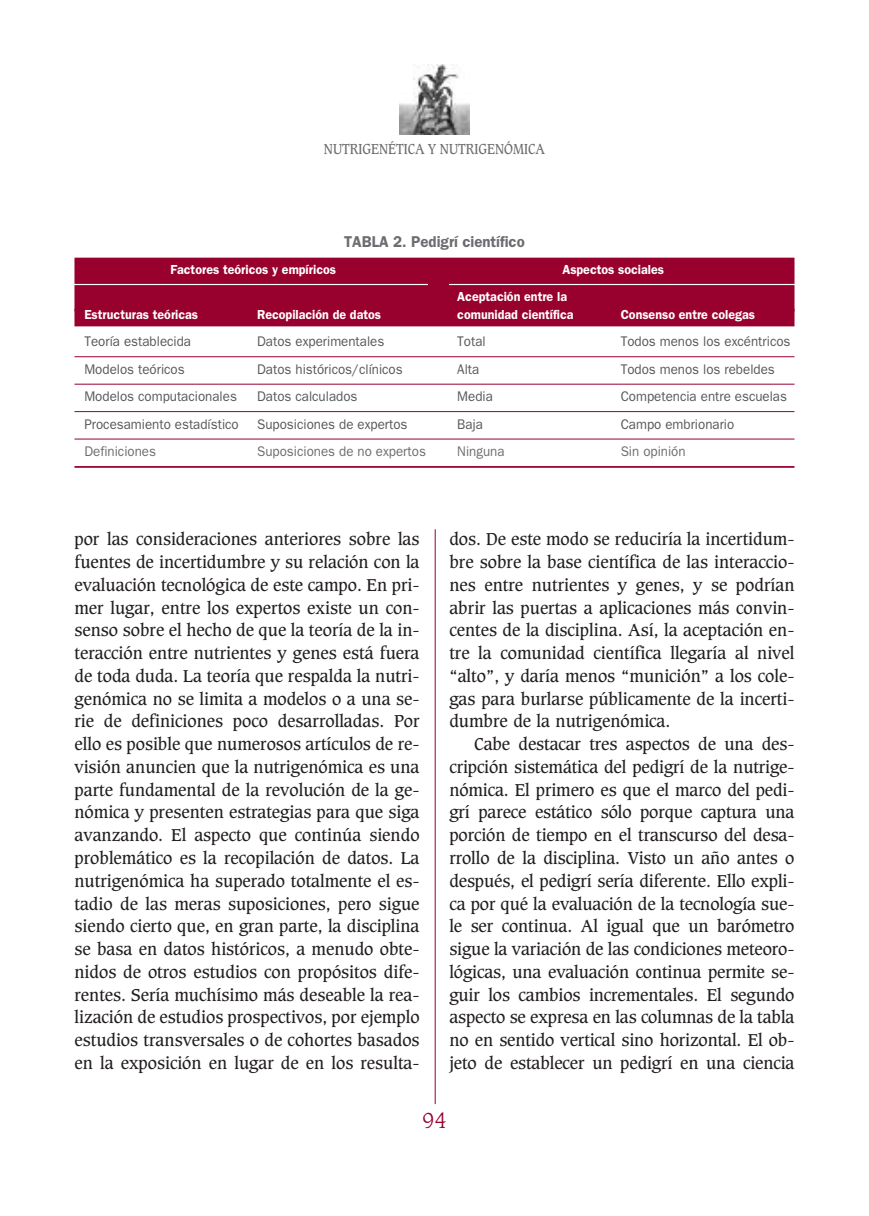
<style>
.page{position:relative;width:869px;height:1216px;background:#fff}
.page>*{position:absolute;margin:0;border:0;box-sizing:border-box;transform-origin:0 0}
.t1{font:300 21px "Caxton";color:#98012d}
.t2{font:16.62px/22.8px "Caxton";color:#231f20;text-align:justify}
.t3{font:600 15.75px "Franklin Gothic";color:#6c6d70;scale:.95 1}
.t4{font:14px "Franklin Gothic";color:#57585a;scale:.95 1}
.t5{font:14px "Franklin Gothic";color:#6c6d70;scale:.95 1}
.t6{font:14px "Caxton";color:#6c6d70;scale:.9 1}
.t7{font:600 13.12px/27.5px "Franklin Gothic";color:#fff;scale:.95 1}
</style>
<div class="page">
<hr style="left:434px;top:529px;width:1px;height:575px;background:#98012d">
<img style="left:399px;top:64px;width:70px;height:70px">
<div style="left:74px;top:258px;width:720px;height:26px;background:#98012d"></div>
<div style="left:74px;top:285px;width:720px;height:26px;background:#98012d"></div>
<div style="left:74px;top:309px;width:720px;height:17px;background:#98012d"></div>
<hr style="left:74px;top:356px;width:720px;height:1px;background:#98012d">
<hr style="left:74px;top:384px;width:720px;height:1px;background:#98012d">
<hr style="left:74px;top:411px;width:720px;height:1px;background:#98012d">
<hr style="left:74px;top:438px;width:720px;height:1px;background:#98012d">
<hr style="left:74px;top:466px;width:720px;height:2px;background:#98012d">
<div style="left:428px;top:279px;width:21px;height:10px;background:#98012d"></div>
<p class="t6" style="left:324px;top:143px;width:247px">NUTRIGENÉTICA Y NUTRIGENÓMICA</p>
<p class="t3" style="left:344px;top:236px;width:191px">TABLA 2. Pedigrí científico</p>
<p class="t7" style="left:170px;top:257px;width:176px">Factores teóricos y empíricos</p>
<p class="t7" style="left:457px;top:257px;width:219px;text-indent:105px">Aspectos sociales<br>Aceptación entre la</p>
<p class="t7" style="left:84px;top:302px;width:121px">Estructuras teóricas</p>
<p class="t7" style="left:257px;top:302px;width:132px">Recopilación de datos</p>
<p class="t7" style="left:457px;top:302px;width:124px">comunidad científica</p>
<p class="t7" style="left:620px;top:302px;width:143px">Consenso entre colegas</p>
<p class="t4" style="left:84px;top:337px;width:114px">Teoría establecida</p>
<p class="t4" style="left:257px;top:337px;width:135px">Datos experimentales</p>
<p class="t4" style="left:457px;top:337px;width:31px">Total</p>
<p class="t4" style="left:620px;top:337px;width:180px">Todos menos los excéntricos</p>
<p class="t4" style="left:84px;top:364px;width:107px">Modelos teóricos</p>
<p class="t4" style="left:257px;top:364px;width:155px">Datos históricos/clínicos</p>
<p class="t4" style="left:457px;top:364px;width:25px">Alta</p>
<p class="t4" style="left:620px;top:364px;width:164px">Todos menos los rebeldes</p>
<p class="t4" style="left:84px;top:391px;width:162px">Modelos computacionales</p>
<p class="t4" style="left:257px;top:391px;width:107px">Datos calculados</p>
<p class="t4" style="left:457px;top:391px;width:39px">Media</p>
<p class="t4" style="left:620px;top:391px;width:176px">Competencia entre escuelas</p>
<p class="t4" style="left:84px;top:419px;width:164px">Procesamiento estadístico</p>
<p class="t4" style="left:257px;top:419px;width:160px">Suposiciones de expertos</p>
<p class="t4" style="left:457px;top:419px;width:28px">Baja</p>
<p class="t4" style="left:620px;top:419px;width:121px">Campo embrionario</p>
<p class="t5" style="left:84px;top:446px;width:77px">Definiciones</p>
<p class="t5" style="left:257px;top:446px;width:179px">Suposiciones de no expertos</p>
<p class="t5" style="left:457px;top:446px;width:51px">Ninguna</p>
<p class="t5" style="left:620px;top:446px;width:70px">Sin opinión</p>
<p class="t2" style="left:74px;top:529px;width:346px">por las consideraciones anteriores sobre las fuentes de incertidumbre y su relación con la evaluación tecnológica de este campo. En pri&shy;mer lugar, entre los expertos existe un con&shy;senso sobre el hecho de que la teoría de la in&shy;teracción entre nutrientes y genes está fuera de toda duda. La teoría que respalda la nutri&shy;genómica no se limita a modelos o a una se&shy;rie de definiciones poco desarrolladas. Por ello es posible que numerosos artículos de re&shy;visión anuncien que la nutrigenómica es una parte fundamental de la revolución de la ge&shy;nómica y presenten estrategias para que siga avanzando. El aspecto que continúa siendo problemático es la recopilación de datos. La nutrigenómica ha superado totalmente el es&shy;tadio de las meras suposiciones, pero sigue siendo cierto que, en gran parte, la disciplina se basa en datos históricos, a menudo obte&shy;nidos de otros estudios con propósitos dife&shy;rentes. Sería muchísimo más deseable la rea&shy;lización de estudios prospectivos, por ejemplo estudios transversales o de cohortes basados en la exposición en lugar de en los resulta-</p>
<p class="t2" style="left:449px;top:529px;width:346px">dos. De este modo se reduciría la incertidum&shy;bre sobre la base científica de las interaccio&shy;nes entre nutrientes y genes, y se podrían abrir las puertas a aplicaciones más convin&shy;centes de la disciplina. Así, la aceptación en&shy;tre la comunidad científica llegaría al nivel “alto”, y daría menos “munición” a los cole&shy;gas para burlarse públicamente de la incerti&shy;dumbre de la nutrigenómica.</p>
<p class="t2" style="left:449px;top:734px;width:346px;text-indent:25px">Cabe destacar tres aspectos de una des&shy;cripción sistemática del pedigrí de la nutrige&shy;nómica. El primero es que el marco del pedi&shy;grí parece estático sólo porque captura una porción de tiempo en el transcurso del desa&shy;rrollo de la disciplina. Visto un año antes o después, el pedigrí sería diferente. Ello expli&shy;ca por qué la evaluación de la tecnología sue&shy;le ser continua. Al igual que un barómetro sigue la variación de las condiciones meteoro&shy;lógicas, una evaluación continua permite se&shy;guir los cambios incrementales. El segundo aspecto se expresa en las columnas de la tabla no en sentido vertical sino horizontal. El ob&shy;jeto de establecer un pedigrí en una ciencia</p>
<p class="t1" style="left:422px;top:1110px;width:26px">94</p>
</div>
